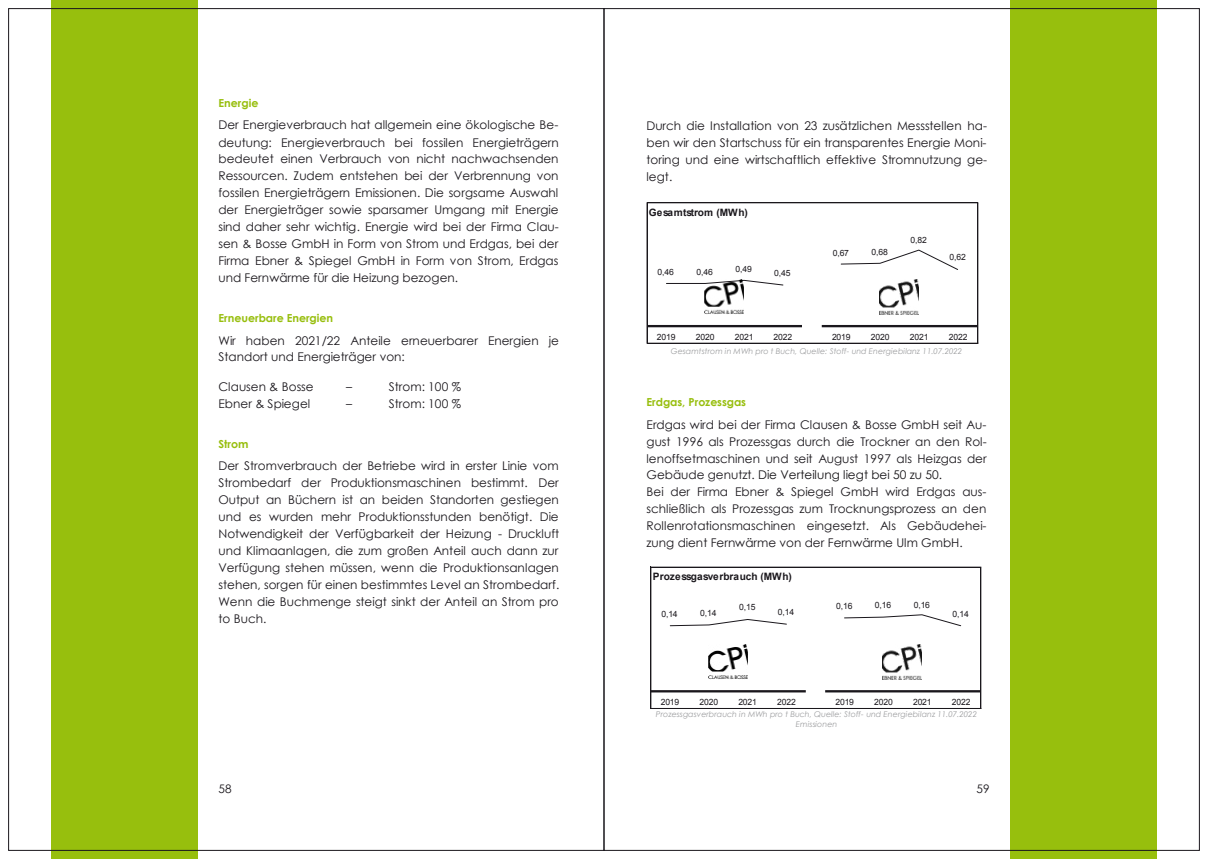
<style>
.page{position:relative;width:1208px;height:859px;background:#fff}
.page>*{position:absolute;margin:0;border:0;box-sizing:border-box;transform-origin:0 0}
.t1{font:12px/16.9px "Century Gothic";color:#1a171c;text-align:justify}
.t2{font:11.8px "Century Gothic";color:#1a171c}
.t3{font:700 11px "Century Gothic";letter-spacing:-.005em;color:#97be0d}
.t4{font:700 10.2px "Arial";letter-spacing:.005em;color:#1a171c}
.t5{font:700 10.1px "Arial";color:#1a171c}
.t6{font:8.6px "Arial";letter-spacing:-.015em;color:#1a171c}
.t7{font:italic 7.9px/9.8px "Century Gothic";letter-spacing:.005em;color:#9d9ea0;text-align:center}
.s1{color:#141215}
</style>
<div class="page">
<div style="left:51px;top:0;width:146px;height:859px;background:#97bf0d"></div>
<div style="left:1011px;top:0;width:146px;height:859px;background:#97bf0d"></div>
<hr style="left:646px;top:202px;width:1px;height:142px;background:#1a171c">
<hr style="left:977px;top:203px;width:1px;height:141px;background:#1a171c">
<hr style="left:647px;top:202px;width:331px;height:1px;background:#1a171c">
<hr style="left:647px;top:343px;width:331px;height:1px;background:#1a171c">
<hr style="left:647px;top:325px;width:155px;height:2px;background:#1a171c">
<svg style="left:666px;top:280px;width:118px;height:6px"></svg>
<hr style="left:821px;top:325px;width:155px;height:2px;background:#1a171c">
<svg style="left:840px;top:249px;width:118px;height:21px"></svg>
<img style="left:705px;top:280px;width:38px;height:34px">
<img style="left:879px;top:280px;width:39px;height:34px">
<hr style="left:650px;top:567px;width:1px;height:142px;background:#1a171c">
<hr style="left:980px;top:567px;width:1px;height:142px;background:#1a171c">
<hr style="left:651px;top:567px;width:330px;height:1px;background:#1a171c">
<hr style="left:651px;top:708px;width:330px;height:1px;background:#1a171c">
<hr style="left:651px;top:690px;width:154px;height:2px;background:#1a171c">
<svg style="left:669px;top:619px;width:118px;height:7px"></svg>
<hr style="left:825px;top:690px;width:154px;height:2px;background:#1a171c">
<svg style="left:844px;top:614px;width:117px;height:13px"></svg>
<img style="left:708px;top:645px;width:39px;height:35px">
<img style="left:883px;top:645px;width:38px;height:34px">
<p class="t3" style="left:218px;top:95px;width:41px">Energie</p>
<p class="t1" style="left:218px;top:116px;width:342px">Der Energieverbrauch hat allgemein eine ökologische Be&shy;deutung: Energieverbrauch bei fossilen Energieträgern bedeutet einen Verbrauch von nicht nachwachsenden Ressourcen. Zudem entstehen bei der Verbrennung von fossilen Energieträgern Emissionen. Die sorgsame Auswahl der Energieträger sowie sparsamer Umgang mit Energie sind daher sehr wichtig. Energie wird bei der Firma Clau&shy;sen &amp; Bosse GmbH in Form von Strom und Erdgas, bei der Firma Ebner &amp; Spiegel GmbH in Form von Strom, Erdgas und Fernwärme für die Heizung bezogen.</p>
<p class="t3" style="left:218px;top:310px;width:116px">Erneuerbare Energien</p>
<p class="t1" style="left:218px;top:332px;width:342px">Wir haben 2021/22 Anteile erneuerbarer Energien je<br>Standort und Energieträger von:</p>
<p class="t1" style="left:218px;top:378px;width:97px">Clausen &amp; Bosse</p>
<p class="t1" style="left:346px;top:378px;width:7px">–</p>
<p class="t1" style="left:389px;top:378px;width:74px">Strom: 100 %</p>
<p class="t1" style="left:218px;top:395px;width:93px">Ebner &amp; Spiegel</p>
<p class="t1" style="left:346px;top:395px;width:7px">–</p>
<p class="t1" style="left:389px;top:395px;width:74px">Strom: 100 %</p>
<p class="t3" style="left:218px;top:436px;width:32px">Strom</p>
<p class="t1" style="left:218px;top:457px;width:342px">Der Stromverbrauch der Betriebe wird in erster Linie vom Strombedarf der Produktionsmaschinen bestimmt. Der Output an Büchern ist an beiden Standorten gestiegen und es wurden mehr Produktionsstunden benötigt. Die Notwendigkeit der Verfügbarkeit der Heizung - Druckluft und Klimaanlagen, die zum großen Anteil auch dann zur Verfügung stehen müssen, wenn die Produktionsanlagen stehen, sorgen für einen bestimmtes Level an Strombedarf.<br>Wenn die Buchmenge steigt sinkt der Anteil an Strom pro to Buch.</p>
<p class="t1" style="left:646px;top:117px;width:342px">Durch die Installation von 23 zusätzlichen Messstellen ha&shy;ben wir den Startschuss für ein transparentes Energie Moni&shy;toring und eine wirtschaftlich effektive Stromnutzung ge&shy;legt.</p>
<p class="t5" style="left:649px;top:205px;width:100px">Gesamtstrom (MWh)</p>
<p class="t6" style="left:657px;top:267px;width:18px">0,46</p>
<p class="t6" style="left:696px;top:266px;width:18px">0,46</p>
<p class="t6" style="left:735px;top:263px;width:18px">0,49</p>
<p class="t6" style="left:774px;top:267px;width:18px">0,45</p>
<p class="t6" style="left:832px;top:247px;width:18px">0,67</p>
<p class="t6" style="left:871px;top:246px;width:18px">0,68</p>
<p class="t6" style="left:910px;top:234px;width:18px">0,82</p>
<p class="t6" style="left:949px;top:252px;width:18px">0,62</p>
<p class="t6" style="left:657px;top:331px;width:20px">2019</p>
<p class="t6" style="left:696px;top:331px;width:20px">2020</p>
<p class="t6" style="left:734px;top:331px;width:20px">2021</p>
<p class="t6" style="left:773px;top:331px;width:20px">2022</p>
<p class="t6" style="left:832px;top:331px;width:20px">2019</p>
<p class="t6" style="left:871px;top:331px;width:20px">2020</p>
<p class="t6" style="left:910px;top:331px;width:20px">2021</p>
<p class="t6" style="left:948px;top:331px;width:20px">2022</p>
<p class="t7" style="left:671px;top:346px;width:293px">Gesamtstrom in MWh pro t Buch, Quelle: Stoff- und Energiebilanz 11.07.2022</p>
<p class="t3" style="left:646px;top:394px;width:101px">Erdgas, Prozessgas</p>
<p class="t1" style="left:646px;top:416px;width:342px;text-align:left">Erdgas wird bei der Firma Clausen &amp; Bosse GmbH seit Au&shy;gust 1996 als Prozessgas durch die Trockner an den Rol&shy;lenoffsetmaschinen und seit August 1997 als Heizgas der Gebäude genutzt. <span class="s1">Die Verteilung liegt bei 50 zu 50.<br></span>Bei der Firma Ebner &amp; Spiegel GmbH wird Erdgas aus&shy;schließlich als Prozessgas zum Trocknungsprozess an den Rollenrotationsmaschinen eingesetzt. Als Gebäudehei&shy;zung dient Fernwärme von der Fernwärme Ulm GmbH.</p>
<p class="t4" style="left:653px;top:570px;width:141px">Prozessgasverbrauch (MWh)</p>
<p class="t6" style="left:661px;top:609px;width:18px">0,14</p>
<p class="t6" style="left:700px;top:607px;width:18px">0,14</p>
<p class="t6" style="left:836px;top:600px;width:18px">0,16</p>
<p class="t6" style="left:875px;top:600px;width:18px">0,16</p>
<p class="t6" style="left:913px;top:599px;width:18px">0,16</p>
<p class="t6" style="left:739px;top:602px;width:18px">0,15</p>
<p class="t6" style="left:778px;top:606px;width:18px">0,14</p>
<p class="t6" style="left:952px;top:608px;width:18px">0,14</p>
<p class="t6" style="left:835px;top:697px;width:20px">2019</p>
<p class="t6" style="left:874px;top:697px;width:20px">2020</p>
<p class="t6" style="left:913px;top:697px;width:20px">2021</p>
<p class="t6" style="left:951px;top:697px;width:20px">2022</p>
<p class="t7" style="left:656px;top:709px;width:323px">Prozessgasverbrauch in MWh pro t Buch, Quelle: Stoff- und Energiebilanz 11.07.2022<br>Emissionen</p>
<p class="t6" style="left:660px;top:697px;width:20px">2019</p>
<p class="t6" style="left:699px;top:697px;width:20px">2020</p>
<p class="t6" style="left:738px;top:697px;width:20px">2021</p>
<p class="t6" style="left:777px;top:697px;width:20px">2022</p>
<p class="t2" style="left:218px;top:781px;width:15px">58</p>
<p class="t2" style="left:976px;top:781px;width:15px">59</p>
</div>
